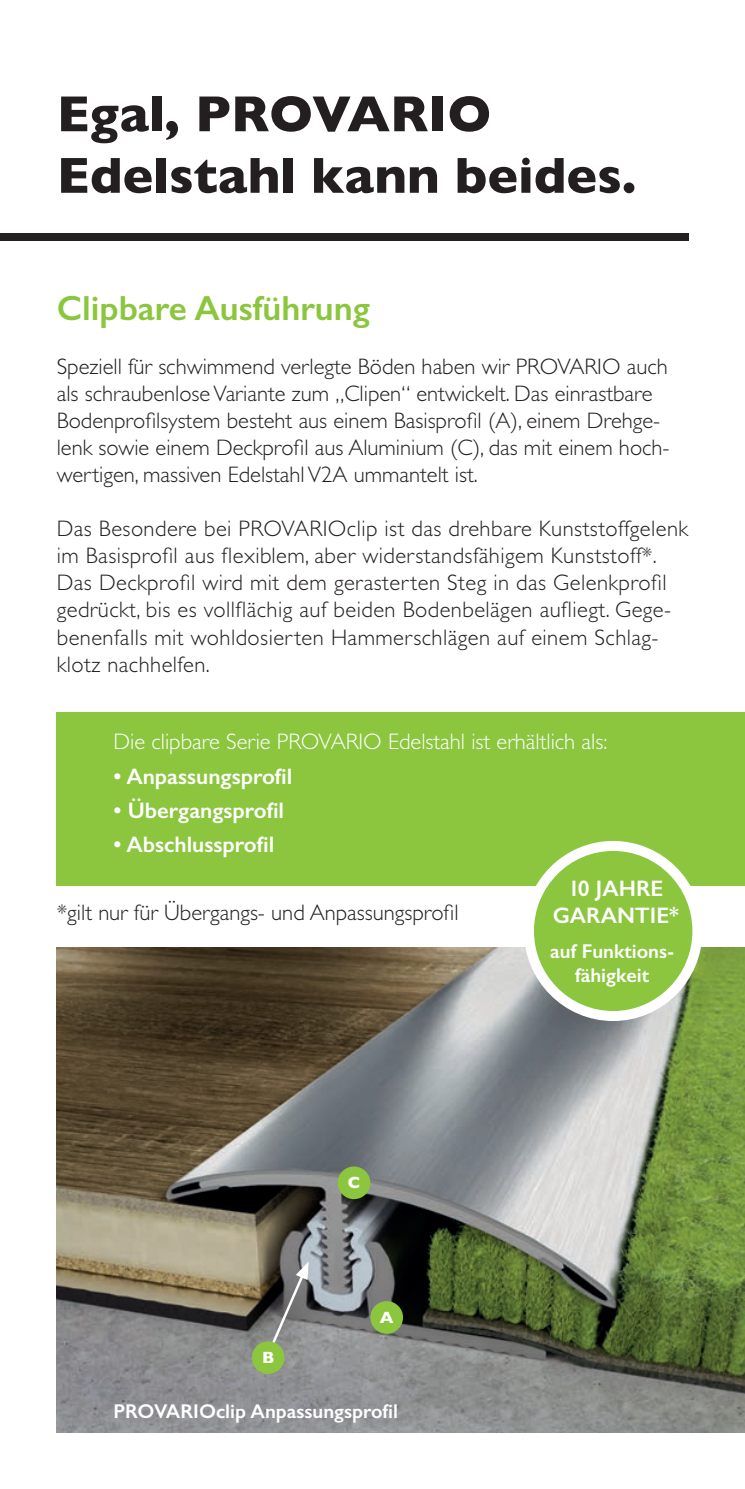
<style>
.page{position:relative;width:745px;height:1489px;background:#fff}
.page>*{position:absolute;margin:0;border:0;box-sizing:border-box;transform-origin:0 0}
.t1{font:700 51.25px/61.5px "Gill Sans";color:#231f20}
.t2{font:600 35px "Gill Sans";color:#8bc63e}
.t3{font:300 22.5px/27px "Gill Sans";color:#231f20}
.t4{font:300 22.5px/27px "Gill Sans";letter-spacing:.02em;color:#231f20}
.t5{font:600 22.5px/27px "Gill Sans";color:#fff;text-align:center}
.t6{font:300 22.5px "Gill Sans";color:#fff}
.t7{font:600 20px/24px "Gill Sans";color:#fff;text-align:center}
.t8{font:700 16.5px "Gill Sans";color:#fff}
</style>
<div class="page">
<div style="left:57px;top:711px;width:687px;height:174px;background:#8bc63e"></div>
<div style="left:0;top:233px;width:687px;height:8px;background:#231f20"></div>
<img style="left:57px;top:947px;width:687px;height:484px">
<div style="left:370px;top:1300px;width:33px;height:33px;background:#8bc63e;border-radius:50%"></div>
<div style="left:337px;top:1166px;width:33px;height:33px;background:#8bc63e;border-radius:50%"></div>
<div style="left:528px;top:845px;width:169px;height:170px;background:#8bc63e;border-radius:50%"></div>
<div style="left:523px;top:840px;width:179px;height:180px;border:10px solid #fff;border-radius:50%"></div>
<svg style="left:266px;top:1261px;width:42px;height:92px;background:#737372"></svg>
<div style="left:252px;top:1341px;width:32px;height:32px;background:#8bc63e;border-radius:50%"></div>
<h1 class="t1" style="left:57px;top:82px;width:580px">Egal, PROVARIO<br>Edelstahl kann beides.</h1>
<h2 class="t2" style="left:57px;top:287px;width:314px">Clipbare Ausführung</h2>
<p class="t3" style="left:57px;top:352px;width:614px">Speziell für schwimmend verlegte Böden haben wir PROVARIO auch als schraubenlose Variante zum „Clipen“ entwickelt. Das einrastbare Bodenprofilsystem besteht aus einem Basisprofil (A), einem Drehge&shy;lenk sowie einem Deckprofil aus Aluminium (C), das mit einem hoch&shy;wertigen, massiven Edelstahl V2A ummantelt ist.</p>
<p class="t4" style="left:57px;top:514px;width:633px">Das Besondere bei PROVARIOclip ist das drehbare Kunststoffgelenk im Basisprofil aus flexiblem, aber widerstandsfähigem Kunststoff*.<br>Das Deckprofil wird mit dem gerasterten Steg in das Gelenkprofil gedrückt, bis es vollflächig auf beiden Bodenbelägen aufliegt. Gege&shy;benenfalls mit wohldosierten Hammerschlägen auf einem Schlag&shy;klotz nachhelfen.</p>
<p class="t6" style="left:113px;top:724px;width:495px">Die clipbare Serie PROVARIO Edelstahl ist erhältlich als:</p>
<p class="t5" style="left:113px;top:762px;width:180px">• Anpassungsprofil</p>
<p class="t5" style="left:113px;top:796px;width:172px">• Übergangsprofil</p>
<p class="t5" style="left:113px;top:830px;width:162px">• Abschlussprofil</p>
<p class="t3" style="left:57px;top:897px;width:403px">*gilt nur für Übergangs- und Anpassungsprofil</p>
<p class="t8" style="left:262px;top:1344px;width:14px">B</p>
<p class="t8" style="left:347px;top:1169px;width:14px">C</p>
<p class="t8" style="left:379px;top:1303px;width:15px">A</p>
<p class="t7" style="left:113px;top:1398px;width:286px">PROVARIOclip Anpassungsprofil</p>
<p class="t5" style="left:552px;top:874px;width:127px">10 JAHRE<br>GARANTIE*</p>
<p class="t7" style="left:550px;top:939px;width:125px">auf Funktions&shy;fähigkeit</p>
</div>
